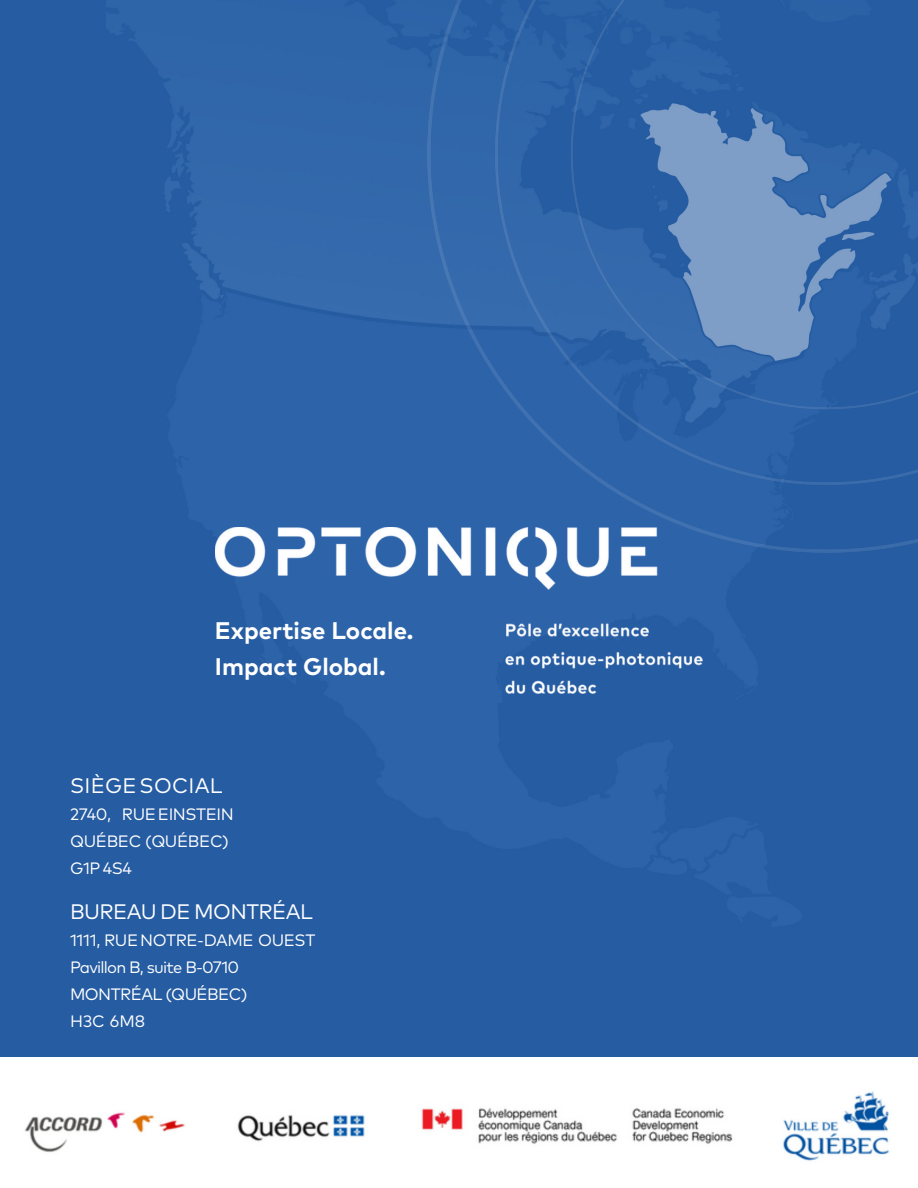
<style>
.page{position:relative;width:918px;height:1188px;background:#255ca2}
.page>*{position:absolute;margin:0;border:0;box-sizing:border-box;transform-origin:0 0}
.t1{font:700 24px/35.7px "Mark Pro";color:#fff}
.t2{font:21px "Mark Pro";letter-spacing:-.025em;color:#fff}
.t3{font:21px "Mark Pro";letter-spacing:.015em;color:#fff}
.t4{font:16.5px/27px "Mark Pro";letter-spacing:-.025em;color:#fff}
</style>
<div class="page">
<img style="left:148px;top:55px;width:695px;height:498px">
<img style="left:427px;top:0;width:491px;height:552px">
<img style="left:215px;top:527px;width:488px;height:167px">
<div style="left:0;top:1058px;width:918px;height:130px;background:#fff"></div>
<img style="left:24px;top:1091px;width:865px;height:70px">
<h1 class="t1" style="left:215px;top:614px;width:200px">Expertise Locale.<br>Impact Global.</h1>
<p class="t3" style="left:70px;top:777px;width:154px">SIÈGESOCIAL</p>
<p class="t4" style="left:70px;top:802px;width:165px">2740, RUEEINSTEIN<br>QUÉBEC (QUÉBEC)<br>G1P 4S4</p>
<p class="t2" style="left:70px;top:902px;width:244px">BUREAU DE MONTRÉAL</p>
<p class="t4" style="left:70px;top:928px;width:247px">1111, RUENOTRE-DAME OUEST<br>Pavillon B, suite B-0710<br>MONTRÉAL (QUÉBEC)<br>H3C 6M8</p>
</div>
